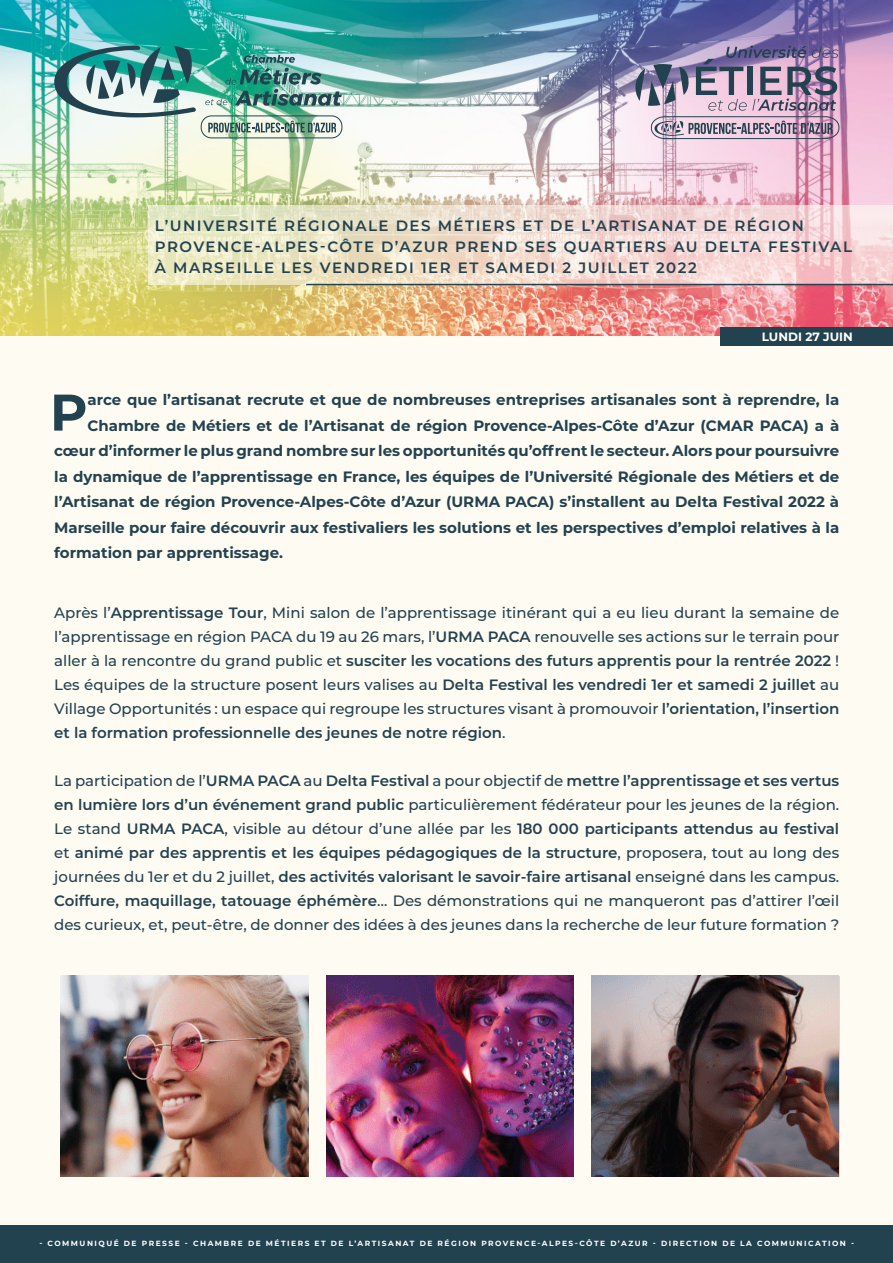
<style>
.page{position:relative;width:893px;height:1263px;background:#fff}
.page>*{position:absolute;margin:0;border:0;box-sizing:border-box;transform-origin:0 0}
.t1{font:700 51.45px "Montserrat";color:#23424f}
.t2{font:500 15px/24px "Montserrat";color:#23424f;text-align:justify}
.t3{font:700 15px "Montserrat";color:#23424f}
.t4{font:600 15px "Montserrat";letter-spacing:.1em;color:#23424f}
.t5{font:700 12px "Montserrat";color:#fff}
.t6{font:700 7.5px "Montserrat";letter-spacing:.2em;color:#fff}
.s1{font-weight:600}
</style>
<div class="page">
<img style="left:0;top:0;width:893px;height:336px">
<div style="left:0;top:336px;width:893px;height:918px;background:#fefbf3"></div>
<div style="left:201px;top:116px;width:141px;height:22px;border:1px solid #23424f;border-radius:10px"></div>
<svg style="left:208px;top:121px;width:128px;height:12px;background:#8ca39b"></svg>
<img style="left:205px;top:55px;width:137px;height:51px">
<svg style="left:54px;top:46px;width:142px;height:71px"></svg>
<svg style="left:633px;top:46px;width:207px;height:93px;background:#a493ae"></svg>
<svg style="left:148px;top:206px;width:745px;height:79px;background:#f0dece"></svg>
<div style="left:0;top:1226px;width:893px;height:37px;background:#23424f"></div>
<hr style="left:306px;top:284px;width:587px;height:1px;background:#23424f">
<div style="left:720px;top:327px;width:173px;height:18px;background:#23424f"></div>
<img style="left:61px;top:976px;width:247px;height:200px">
<img style="left:326px;top:976px;width:248px;height:200px">
<img style="left:592px;top:976px;width:247px;height:200px">
<p class="t4" style="left:155px;top:215px;width:651px">L’UNIVERSITÉ RÉGIONALE DES MÉTIERS ET DE L’ARTISANAT DE RÉGION</p>
<p class="t4" style="left:155px;top:236px;width:699px">PROVENCE-ALPES-CÔTE D’AZUR PREND SES QUARTIERS AU DELTA FESTIVAL</p>
<p class="t4" style="left:155px;top:257px;width:543px">À MARSEILLE LES VENDREDI 1ER ET SAMEDI 2 JUILLET 2022</p>
<p class="t5" style="left:762px;top:328px;width:93px">LUNDI 27 JUIN</p>
<p class="t1" style="left:50px;top:375px;width:39px">P</p>
<p class="t3" style="left:88px;top:389px;width:753px">arce que l’artisanat recrute et que de nombreuses entreprises artisanales sont à reprendre, la</p>
<p class="t3" style="left:88px;top:414px;width:753px">Chambre de Métiers et de l’Artisanat de région Provence-Alpes-Côte d’Azur (CMAR PACA) a à</p>
<p class="t3" style="left:54px;top:440px;width:786px">cœur d’informer le plus grand nombre sur les opportunités qu’offrent le secteur. Alors pour poursuivre</p>
<p class="t3" style="left:54px;top:465px;width:786px">la dynamique de l’apprentissage en France, les équipes de l’Université Régionale des Métiers et de</p>
<p class="t3" style="left:54px;top:491px;width:786px">l’Artisanat de région Provence-Alpes-Côte d’Azur (URMA PACA) s’installent au Delta Festival 2022 à</p>
<p class="t3" style="left:54px;top:516px;width:787px">Marseille pour faire découvrir aux festivaliers les solutions et les perspectives d’emploi relatives à la</p>
<p class="t3" style="left:54px;top:542px;width:230px">formation par apprentissage.</p>
<p class="t2" style="left:54px;top:600px;width:787px">Après l’<span class="s1">Apprentissage Tour</span>, Mini salon de l’apprentissage itinérant qui a eu lieu durant la semaine de l’apprentissage en région PACA du 19 au 26 mars, l’<span class="s1">URMA PACA</span> renouvelle ses actions sur le terrain pour aller à la rencontre du grand public et <span class="s1">susciter les vocations des futurs apprentis pour la rentrée 2022</span> !<br>Les équipes de la structure posent leurs valises au <span class="s1">Delta Festival les vendredi 1er et samedi 2 juillet</span> au Village Opportunités : un espace qui regroupe les structures visant à promouvoir <span class="s1">l’orientation, l’insertion et la formation professionnelle des jeunes de notre région</span>.</p>
<p class="t2" style="left:54px;top:768px;width:787px">La participation de l’<span class="s1">URMA PACA</span> au <span class="s1">Delta Festival</span> a pour objectif de <span class="s1">mettre l’apprentissage et ses vertus en lumière lors d’un événement grand public</span> particulièrement fédérateur pour les jeunes de la région.<br>Le stand <span class="s1">URMA PACA</span>, visible au détour d’une allée par les <span class="s1">180 000 participants attendus au festival </span>et <span class="s1">animé par des apprentis et les équipes pédagogiques de la structure</span>, proposera, tout au long des journées du 1er et du 2 juillet, <span class="s1">des activités valorisant le savoir-faire artisanal</span> enseigné dans les campus.<br><span class="s1">Coiffure, maquillage, tatouage éphémère</span>… Des démonstrations qui ne manqueront pas d’attirer l’œil des curieux, et, peut-être, de donner des idées à des jeunes dans la recherche de leur future formation ?</p>
<p class="t6" style="left:39px;top:1238px;width:816px">- COMMUNIQUÉ DE PRESSE - CHAMBRE DE MÉTIERS ET DE L’ARTISANAT DE RÉGION PROVENCE-ALPES-CÔTE D’AZUR - DIRECTION DE LA COMMUNICATION -</p>
</div>
